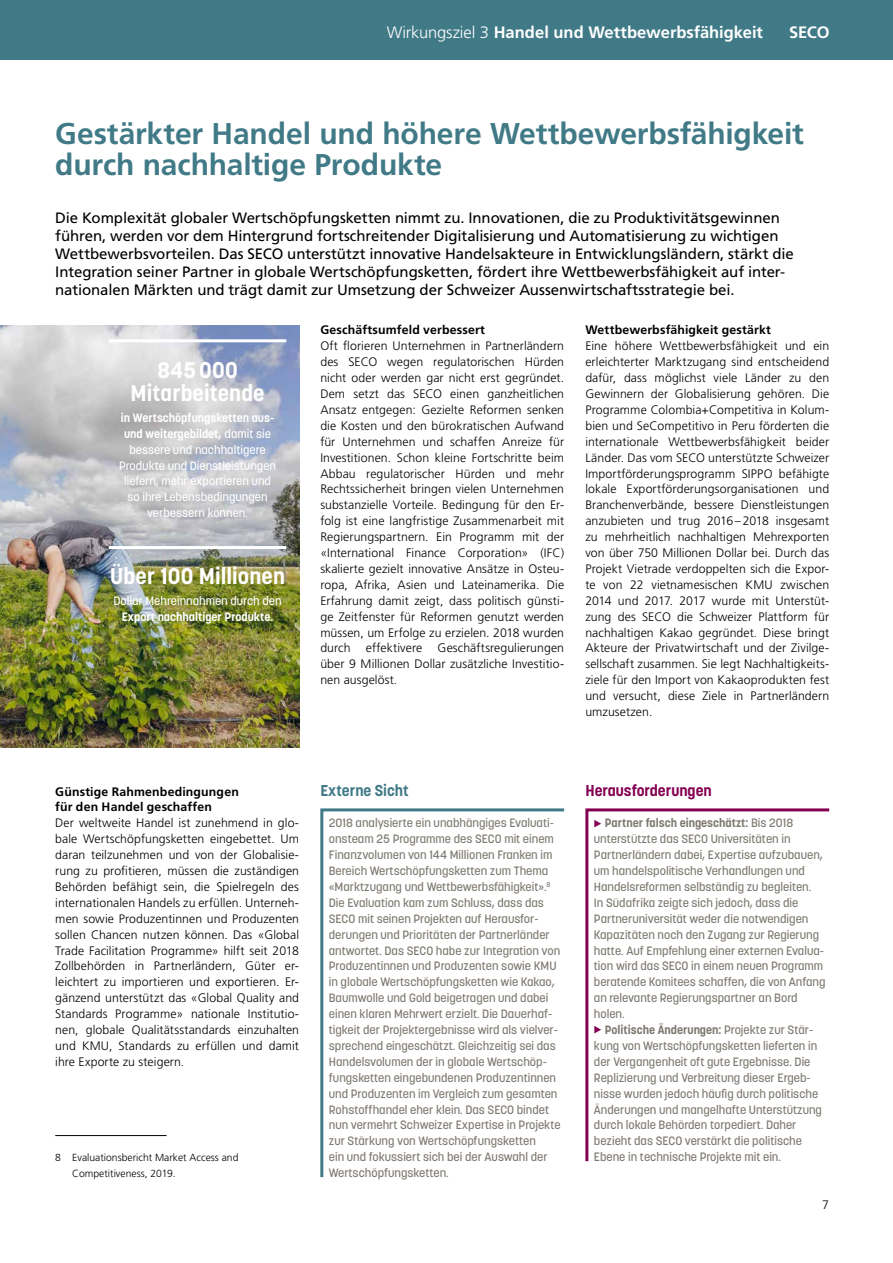
<style>
.page{position:relative;width:893px;height:1263px;background:#fff}
.page>*{position:absolute;margin:0;border:0;box-sizing:border-box;transform-origin:0 0}
.t1{font:700 30px/31.8px "Frutiger LT Pro";letter-spacing:-.005em;color:#417a87}
.t2{font:700 22.5px/23.9px "Korolev";letter-spacing:.005em;color:#fff;text-align:center}
.t3{font:700 16.5px "Frutiger LT Pro";color:#fff}
.t4{font:700 15.6px "Korolev";color:#840052}
.t5{font:700 15.6px "Korolev";color:#417a87}
.t6{font:15px/18px "Frutiger LT Pro";letter-spacing:-.005em;color:#000}
.t7{font:300 12.3px/15.9px "Frutiger LT Pro";letter-spacing:.005em;color:#000;text-align:justify}
.t8{font:700 12.3px/15.9px "Frutiger LT Pro";letter-spacing:.015em;color:#000}
.t9{font:500 12px/15.9px "Korolev";color:#7d7870}
.t10{font:500 12px/15.9px "Korolev";color:#fff;text-align:center}
.t11{font:700 12px "Korolev";color:#fff}
.t12{font:300 10.35px/15.9px "Frutiger LT Pro";color:#000}
.s1{font-weight:300}
.s2{font-weight:700}
</style>
<div class="page">
<div style="left:0;top:0;width:893px;height:60px;background:#417a87"></div>
<img style="left:0;top:326px;width:299px;height:422px">
<svg style="left:585px;top:808px;width:245px;height:354px"></svg>
<svg style="left:320px;top:808px;width:245px;height:370px"></svg>
<hr style="left:109px;top:339px;width:177px;height:3px;background:#fff">
<hr style="left:109px;top:546px;width:177px;height:3px;background:#fff">
<hr style="left:55px;top:1135px;width:112px;height:1px;background:#000">
<svg style="left:595px;top:819px;width:6px;height:8px"></svg>
<svg style="left:595px;top:1026px;width:6px;height:8px"></svg>
<h3 class="t3" style="left:387px;top:22px;width:378px"><span class="s1">Wirkungsziel 3</span> Handel und Wettbewerbsfähigkeit</h3>
<h3 class="t3" style="left:789px;top:22px;width:42px">SECO</h3>
<h1 class="t1" style="left:55px;top:117px;width:750px">Gestärkter Handel und höhere Wettbewerbsfähigkeit durch nachhaltige Produkte</h1>
<p class="t6" style="left:55px;top:209px;width:740px">Die Komplexität globaler Wertschöpfungsketten nimmt zu. Innovationen, die zu Produktivitätsgewinnen führen, werden vor dem Hintergrund fortschreitender Digitalisierung und Automatisierung zu wichtigen Wettbewerbsvorteilen. Das SECO unterstützt innovative Handelsakteure in Entwicklungsländern, stärkt die Integration seiner Partner in globale Wertschöpfungsketten, fördert ihre Wettbewerbsfähigkeit auf inter&shy;nationalen Märkten und trägt damit zur Umsetzung der Schweizer Aussenwirtschaftsstrategie bei.</p>
<h2 class="t2" style="left:131px;top:358px;width:135px">845 000<br>Mitarbeitende</h2>
<p class="t10" style="left:119px;top:410px;width:159px"><span class="s2">in Wertschöpfungsketten aus&shy;und weitergebildet,</span> damit sie bessere und nachhaltigere<br>Produkte und Dienstleistungen liefern, mehr exportieren und so ihre Lebensbedingungen verbessern können.</p>
<h2 class="t2" style="left:110px;top:564px;width:176px">Über 100 Millionen</h2>
<p class="t10" style="left:113px;top:592px;width:170px">Dollar Mehreinnahmen durch den</p>
<p class="t11" style="left:122px;top:609px;width:153px">Export nachhaltiger Produkte.</p>
<p class="t8" style="left:320px;top:322px;width:166px">Geschäftsumfeld verbessert</p>
<p class="t7" style="left:320px;top:338px;width:245px">Oft florieren Unternehmen in Partnerländern des SECO wegen regulatorischen Hürden nicht oder werden gar nicht erst gegründet.<br>Dem setzt das SECO einen ganzheitlichen Ansatz entgegen: Gezielte Reformen senken die Kosten und den bürokratischen Aufwand für Unternehmen und schaffen Anreize für Investitionen. Schon kleine Fortschritte beim Abbau regulatorischer Hürden und mehr Rechtssicherheit bringen vielen Unternehmen substanzielle Vorteile. Bedingung für den Er&shy;folg ist eine langfristige Zusammenarbeit mit Regierungspartnern. Ein Programm mit der «International Finance Corporation» (IFC) skalierte gezielt innovative Ansätze in Osteu&shy;ropa, Afrika, Asien und Lateinamerika. Die Erfahrung damit zeigt, dass politisch günsti&shy;ge Zeitfenster für Reformen genutzt werden müssen, um Erfolge zu erzielen. 2018 wurden durch</p>
<p class="t7" style="left:320px;top:640px;width:245px;text-indent:117px">Geschäftsregulierungen über 9 Millionen Dollar zusätzliche Investitio&shy;nen ausgelöst.</p>
<p class="t7" style="left:366px;top:640px;width:58px">effektivere</p>
<p class="t8" style="left:585px;top:322px;width:187px">Wettbewerbsfähigkeit gestärkt</p>
<p class="t7" style="left:585px;top:338px;width:245px">Eine höhere Wettbewerbsfähigkeit und ein erleichterter Marktzugang sind entscheidend dafür, dass möglichst viele Länder zu den Gewinnern der Globalisierung gehören. Die Programme Colombia+Competitiva in Kolum&shy;bien und SeCompetitivo in Peru förderten die internationale Wettbewerbsfähigkeit beider Länder. Das vom SECO unterstützte Schweizer Importförderungsprogramm SIPPO befähigte lokale Exportförderungsorganisationen und Branchenverbände, bessere Dienstleistungen anzubieten und trug 2016–2018 insgesamt zu mehrheitlich nachhaltigen Mehrexporten von über 750 Millionen Dollar bei. Durch das Projekt Vietrade verdoppelten sich die Expor&shy;te von 22 vietnamesischen KMU zwischen 2014 und 2017. 2017 wurde mit Unterstüt&shy;zung des SECO die Schweizer Plattform für nachhaltigen Kakao gegründet. Diese bringt Akteure der Privatwirtschaft und der Zivilge&shy;sellschaft zusammen. Sie legt Nachhaltigkeits&shy;ziele für den Import von Kakaoprodukten fest und versucht, diese Ziele in Partnerländern umzusetzen.</p>
<p class="t8" style="left:55px;top:783px;width:185px">Günstige Rahmenbedingungen für den Handel geschaffen</p>
<p class="t7" style="left:55px;top:815px;width:245px">Der weltweite Handel ist zunehmend in glo&shy;bale Wertschöpfungsketten eingebettet. Um daran teilzunehmen und von der Globalisie&shy;rung zu profitieren, müssen die zuständigen Behörden befähigt sein, die Spielregeln des internationalen Handels zu erfüllen. Unterneh&shy;men sowie Produzentinnen und Produzenten sollen Chancen nutzen können. Das «Global Trade Facilitation Programme» hilft seit 2018<br>Zollbehörden in Partnerländern, Güter er&shy;leichtert zu importieren und exportieren. Er&shy;gänzend unterstützt das «Global Quality and Standards Programme» nationale Institutio&shy;nen, globale Qualitätsstandards einzuhalten und KMU, Standards zu erfüllen und damit ihre Exporte zu steigern.</p>
<p class="t12" style="left:72px;top:1150px;width:168px;text-indent:-17px">8 Evaluationsbericht Market Access and<br>Competitiveness, 2019.</p>
<p class="t5" style="left:320px;top:780px;width:90px">Externe Sicht</p>
<p class="t9" style="left:329px;top:815px;width:233px">2018 analysierte ein unabhängiges Evaluati&shy;onsteam 25 Programme des SECO mit einem Finanzvolumen von 144 Millionen Franken im Bereich Wertschöpfungsketten zum Thema «Marktzugang und Wettbewerbsfähigkeit».<sup>8<br></sup>Die Evaluation kam zum Schluss, dass das SECO mit seinen Projekten auf Herausfor&shy;derungen und Prioritäten der Partnerländer antwortet. Das SECO habe zur Integration von Produzentinnen und Produzenten sowie KMU in globale Wertschöpfungsketten wie Kakao, Baumwolle und Gold beigetragen und dabei einen klaren Mehrwert erzielt. Die Dauerhaf&shy;tigkeit der Projektergebnisse wird als vielver&shy;sprechend eingeschätzt. Gleichzeitig sei das Handelsvolumen der in globale Wertschöp&shy;fungsketten eingebundenen Produzentinnen und Produzenten im Vergleich zum gesamten Rohstoffhandel eher klein. Das SECO bindet nun vermehrt Schweizer Expertise in Projekte zur Stärkung von Wertschöpfungsketten<br>ein und fokussiert sich bei der Auswahl der Wertschöpfungsketten.</p>
<p class="t4" style="left:585px;top:780px;width:128px">Herausforderungen</p>
<p class="t9" style="left:594px;top:815px;width:233px;text-indent:11px"><span class="s2">Partner falsch eingeschätzt:</span> Bis 2018 unterstützte das SECO Universitäten in Partnerländern dabei, Expertise aufzubauen, um handelspolitische Verhandlungen und Handelsreformen selbständig zu begleiten.<br>In Südafrika zeigte sich jedoch, dass die Partneruniversität weder die notwendigen Kapazitäten noch den Zugang zur Regierung hatte. Auf Empfehlung einer externen Evalua&shy;tion wird das SECO in einem neuen Programm beratende Komitees schaffen, die von Anfang an relevante Regierungspartner an Bord holen.</p>
<p class="t9" style="left:594px;top:1022px;width:230px;text-indent:11px"><span class="s2">Politische Änderungen:</span> Projekte zur Stär&shy;kung von Wertschöpfungsketten lieferten in der Vergangenheit oft gute Ergebnisse. Die Replizierung und Verbreitung dieser Ergeb&shy;nisse wurden jedoch häufig durch politische Änderungen und mangelhafte Unterstützung durch lokale Behörden torpediert. Daher bezieht das SECO verstärkt die politische Ebene in technische Projekte mit ein.</p>
<p class="t7" style="left:822px;top:1197px;width:8px">7</p>
</div>
